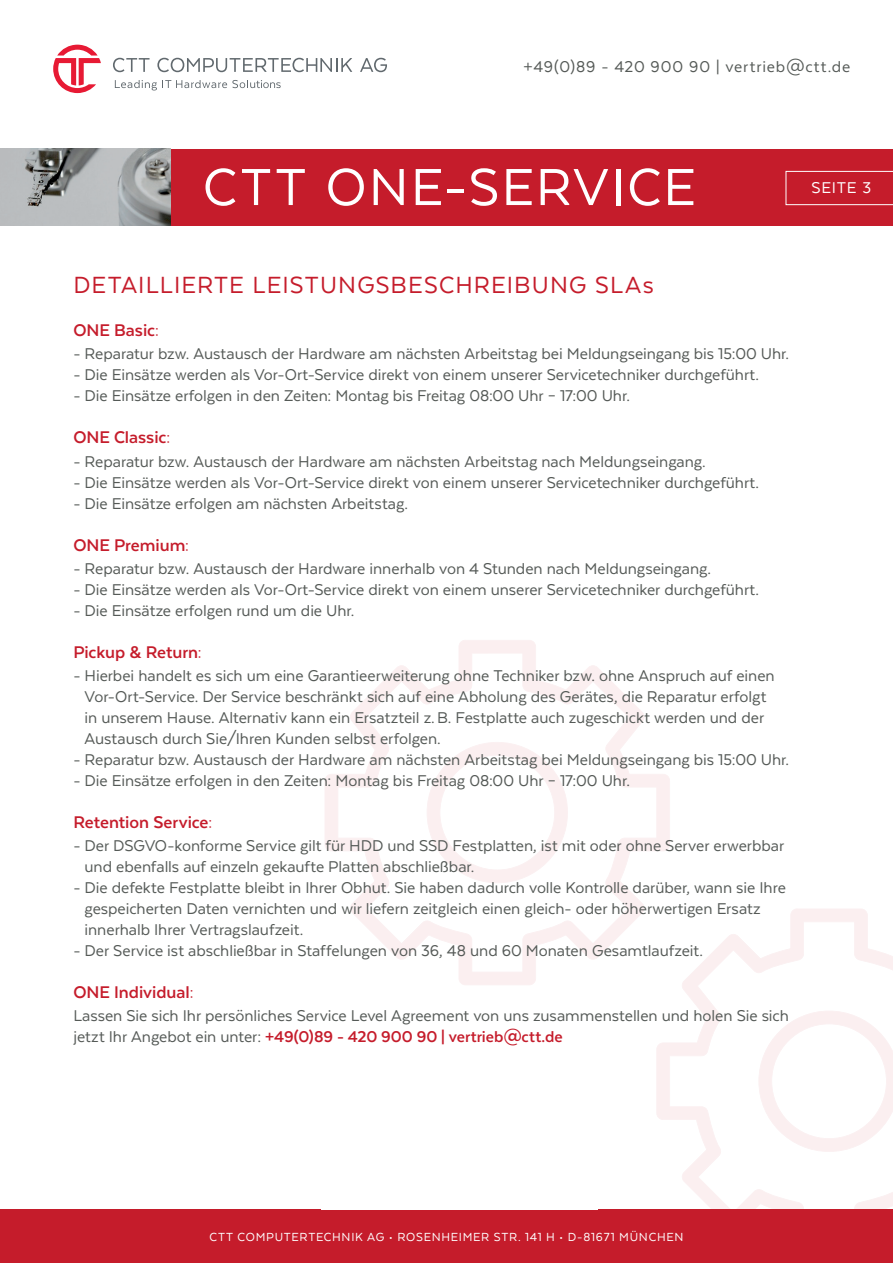
<style>
.page{position:relative;width:893px;height:1263px;background:#fff}
.page>*{position:absolute;margin:0;border:0;box-sizing:border-box;transform-origin:0 0}
.t1{font:60px "Texta";letter-spacing:.04em;color:#fff}
.t2{font:27px "Texta";letter-spacing:.045em;color:#c51c2b}
.t3{font:700 19.5px "Texta";color:#c51c2b}
.t4{font:18px/21px "Texta";letter-spacing:-.005em;color:#555a57}
.t5{font:18px "Texta";letter-spacing:.05em;color:#555a57}
.t6{font:18px "Texta";letter-spacing:.04em;color:#fff}
.t7{font:13.5px "Texta";letter-spacing:.055em;color:#fff}
.s1{font-weight:700;color:#c51c2b}
</style>
<div class="page">
<svg style="left:325px;top:640px;width:345px;height:345px"></svg>
<svg style="left:656px;top:908px;width:237px;height:302px"></svg>
<svg style="left:53px;top:45px;width:48px;height:48px"></svg>
<svg style="left:115px;top:80px;width:42px;height:10px"></svg>
<svg style="left:165px;top:80px;width:116px;height:8px"></svg>
<svg style="left:113px;top:58px;width:37px;height:14px"></svg>
<svg style="left:157px;top:58px;width:195px;height:14px"></svg>
<svg style="left:360px;top:58px;width:27px;height:14px"></svg>
<div style="left:0;top:1210px;width:893px;height:53px;background:#c51c2b"></div>
<div style="left:170px;top:149px;width:723px;height:76px;background:#c51c2b"></div>
<img style="left:0;top:149px;width:170px;height:76px">
<svg style="left:786px;top:171px;width:107px;height:34px"></svg>
<div style="left:666px;top:605px;width:227px;height:120px;background:#fff"></div>
<p class="t5" style="left:523px;top:58px;width:328px">+49(0)89 - 420 900 90 | vertrieb@ctt.de</p>
<h1 class="t1" style="left:203px;top:156px;width:494px">CTT ONE-SERVICE</h1>
<p class="t6" style="left:811px;top:179px;width:61px">SEITE 3</p>
<h2 class="t2" style="left:73px;top:271px;width:582px">DETAILLIERTE LEISTUNGSBESCHREIBUNG SLAs</h2>
<p class="t3" style="left:73px;top:320px;width:87px">ONE Basic:</p>
<p class="t4" style="left:73px;top:343px;width:717px">- Reparatur bzw. Austausch der Hardware am nächsten Arbeitstag bei Meldungseingang bis 15:00 Uhr.</p>
<p class="t4" style="left:73px;top:364px;width:687px">- Die Einsätze werden als Vor-Ort-Service direkt von einem unserer Servicetechniker durchgeführt.</p>
<p class="t4" style="left:73px;top:385px;width:558px">- Die Einsätze erfolgen in den Zeiten: Montag bis Freitag 08:00 Uhr – 17:00 Uhr.</p>
<p class="t3" style="left:73px;top:428px;width:99px">ONE Classic:</p>
<p class="t4" style="left:73px;top:450px;width:634px">- Reparatur bzw. Austausch der Hardware am nächsten Arbeitstag nach Meldungseingang.</p>
<p class="t4" style="left:73px;top:471px;width:687px">- Die Einsätze werden als Vor-Ort-Service direkt von einem unserer Servicetechniker durchgeführt.</p>
<p class="t4" style="left:73px;top:492px;width:336px">- Die Einsätze erfolgen am nächsten Arbeitstag.</p>
<p class="t3" style="left:73px;top:535px;width:117px">ONE Premium:</p>
<p class="t4" style="left:73px;top:558px;width:639px">- Reparatur bzw. Austausch der Hardware innerhalb von 4 Stunden nach Meldungseingang.</p>
<p class="t4" style="left:73px;top:579px;width:687px">- Die Einsätze werden als Vor-Ort-Service direkt von einem unserer Servicetechniker durchgeführt.</p>
<p class="t4" style="left:73px;top:600px;width:283px">- Die Einsätze erfolgen rund um die Uhr.</p>
<p class="t3" style="left:73px;top:642px;width:130px">Pickup &amp; Return:</p>
<p class="t4" style="left:85px;top:665px;width:692px;text-indent:-11px">- Hierbei handelt es sich um eine Garantieerweiterung ohne Techniker bzw. ohne Anspruch auf einen Vor-Ort-Service. Der Service beschränkt sich auf eine Abholung des Gerätes, die Reparatur erfolgt in unserem Hause. Alternativ kann ein Ersatzteil z.B. Festplatte auch zugeschickt werden und der Austausch durch Sie/Ihren Kunden selbst erfolgen.</p>
<p class="t4" style="left:73px;top:749px;width:717px">- Reparatur bzw. Austausch der Hardware am nächsten Arbeitstag bei Meldungseingang bis 15:00 Uhr.</p>
<p class="t4" style="left:73px;top:770px;width:558px">- Die Einsätze erfolgen in den Zeiten: Montag bis Freitag 08:00 Uhr – 17:00 Uhr.</p>
<p class="t3" style="left:73px;top:812px;width:141px">Retention Service:</p>
<p class="t4" style="left:85px;top:835px;width:701px;text-indent:-11px">- Der DSGVO-konforme Service gilt für HDD und SSD Festplatten, ist mit oder ohne Server erwerbbar und ebenfalls auf einzeln gekaufte Platten abschließbar.</p>
<p class="t4" style="left:85px;top:877px;width:703px;text-indent:-11px">- Die defekte Festplatte bleibt in Ihrer Obhut. Sie haben dadurch volle Kontrolle darüber, wann sie Ihre gespeicherten Daten vernichten und wir liefern zeitgleich einen gleich- oder höherwertigen Ersatz innerhalb Ihrer Vertragslaufzeit.</p>
<p class="t4" style="left:73px;top:940px;width:631px">- Der Service ist abschließbar in Staffelungen von 36, 48 und 60 Monaten Gesamtlaufzeit.</p>
<p class="t3" style="left:73px;top:982px;width:122px">ONE Individual:</p>
<p class="t4" style="left:73px;top:1005px;width:717px">Lassen Sie sich Ihr persönliches Service Level Agreement von uns zusammenstellen und holen Sie sich jetzt Ihr Angebot ein unter: <span class="s1">+49(0)89 - 420 900 90 | vertrieb@ctt.de</span></p>
<p class="t7" style="left:209px;top:1230px;width:475px">CTT COMPUTERTECHNIK AG • ROSENHEIMER STR. 141 H • D-81671 MÜNCHEN</p>
</div>
